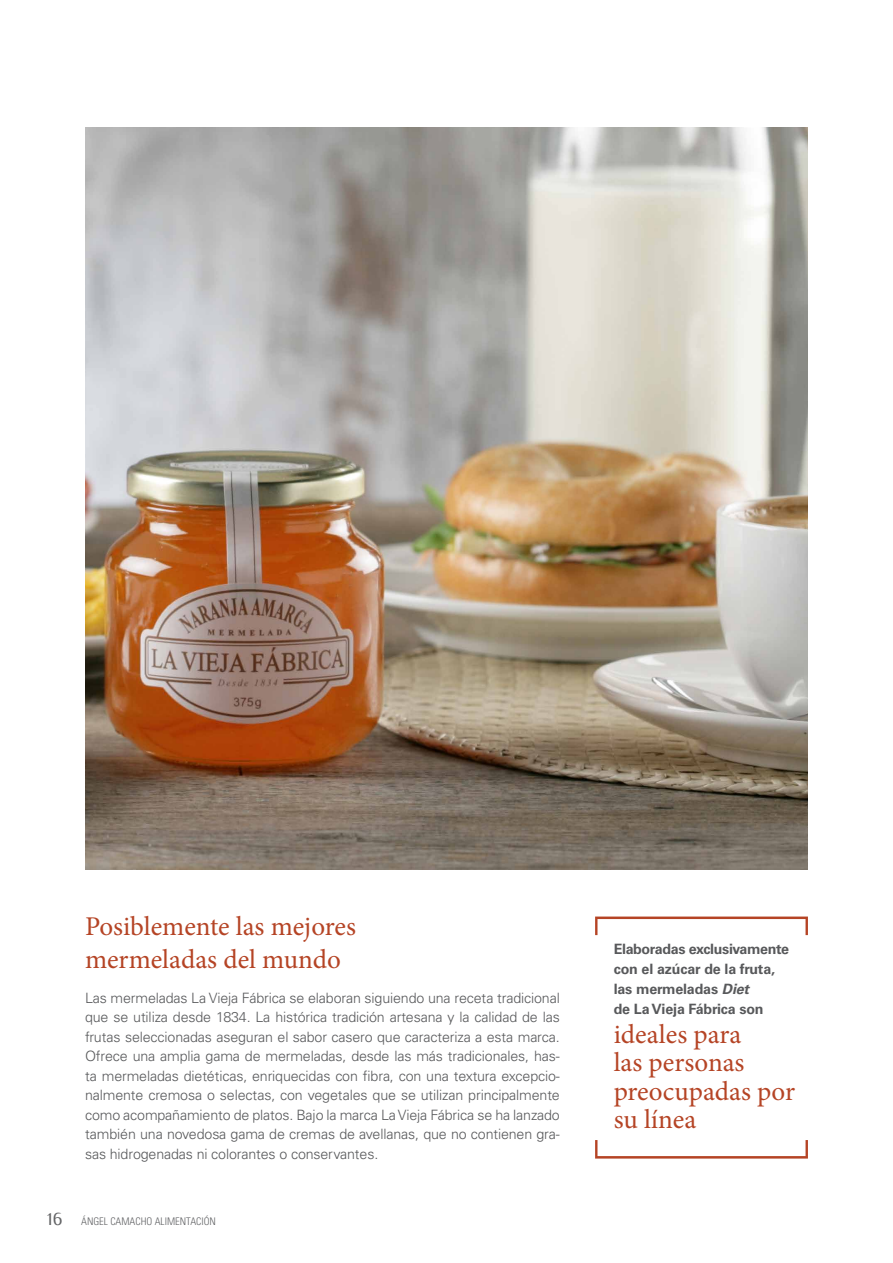
<style>
.page{position:relative;width:893px;height:1263px;background:#fff}
.page>*{position:absolute;margin:0;border:0;box-sizing:border-box;transform-origin:0 0}
.t1{font:27.15px/28.5px "Minion Pro";color:#b54425}
.t2{font:300 14.25px/19.5px "Univers LT Std";letter-spacing:-.01em;color:#58595b;text-align:justify}
.t3{font:700 14.25px/20.2px "Univers LT Std";letter-spacing:-.01em;color:#58595b}
.t4{font:300 condensed 10.5px "Univers LT Std";color:#636466}
.s1{font-family:"Philosopher";font-weight:400;font-stretch:normal;font-size:18px}
.s2{font-style:italic}
</style>
<div class="page">
<img style="left:85px;top:128px;width:723px;height:741px">
<svg style="left:595px;top:916px;width:213px;height:19px"></svg>
<svg style="left:595px;top:1140px;width:213px;height:18px"></svg>
<h1 class="t1" style="left:85px;top:910px;width:272px;line-height:32.5px">Posiblemente las mejores mermeladas del mundo</h1>
<p class="t2" style="left:85px;top:988px;width:476px">Las mermeladas La Vieja Fábrica se elaboran siguiendo una receta tradicional que se utiliza desde 1834. La histórica tradición artesana y la calidad de las frutas seleccionadas aseguran el sabor casero que caracteriza a esta marca.<br>Ofrece una amplia gama de mermeladas, desde las más tradicionales, has&shy;ta mermeladas dietéticas, enriquecidas con fibra, con una textura excepcio&shy;nalmente cremosa o selectas, con vegetales que se utilizan principalmente como acompañamiento de platos. Bajo la marca La Vieja Fábrica se ha lanzado también una novedosa gama de cremas de avellanas, que no contienen gra&shy;sas hidrogenadas ni colorantes o conservantes.</p>
<p class="t4" style="left:47px;top:1215px;width:170px"><span class="s1">16</span> ÁNGEL CAMACHO ALIMENTACIÓN</p>
<p class="t3" style="left:614px;top:938px;width:177px">Elaboradas exclusivamente con el azúcar de la fruta, las mermeladas <span class="s2">Diet<br></span>de La Vieja Fábrica son</p>
<h1 class="t1" style="left:614px;top:1020px;width:183px">ideales para<br>las personas preocupadas por su línea</h1>
</div>
